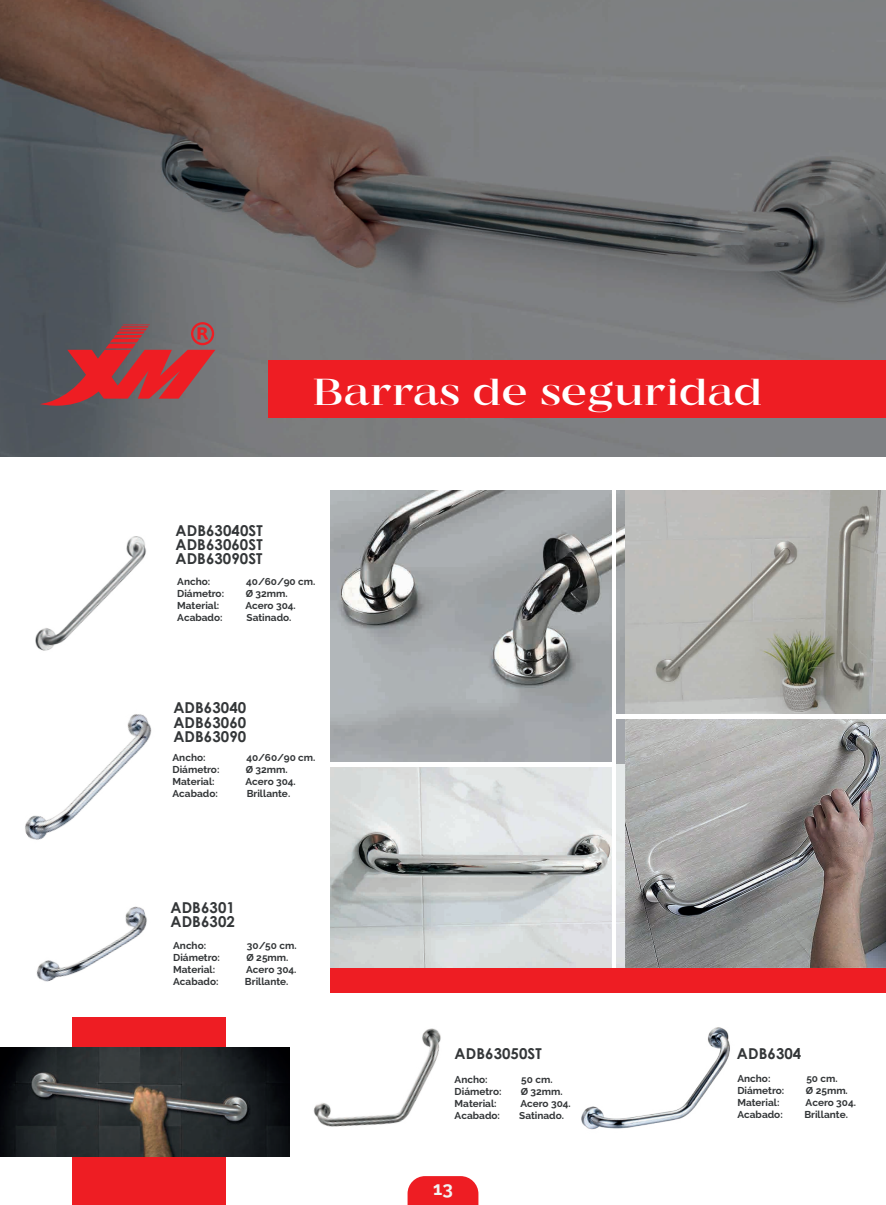
<style>
.page{position:relative;width:886px;height:1205px;background:#fff}
.page>*{position:absolute;margin:0;border:0;box-sizing:border-box;transform-origin:0 0}
.t1{font:300 37.5px "MADE Coachella";color:#fff;scale:1.12 1}
.t2{font:700 18.75px "Raleway";color:#f2f3f4}
.t3{font:700 15px "Century Gothic";letter-spacing:.005em;color:#333638}
.t4{font:700 10px "Raleway";color:#333638}
</style>
<div class="page">
<img style="left:36px;top:906px;width:111px;height:76px">
<img style="left:25px;top:714px;width:127px;height:126px">
<img style="left:581px;top:1027px;width:149px;height:103px">
<img style="left:289px;top:1028px;width:152px;height:120px">
<img style="left:35px;top:536px;width:111px;height:115px">
<div style="left:330px;top:935px;width:556px;height:58px;background:#ee1d23"></div>
<div style="left:72px;top:1018px;width:154px;height:187px;background:#ee1d23"></div>
<img style="left:330px;top:490px;width:295px;height:275px">
<img style="left:330px;top:765px;width:295px;height:203px">
<img style="left:625px;top:719px;width:261px;height:249px">
<img style="left:625px;top:490px;width:261px;height:224px">
<hr style="left:612px;top:490px;width:3px;height:478px;background:#fff">
<div style="left:317px;top:762px;width:296px;height:5px;background:#fff"></div>
<hr style="left:615px;top:714px;width:271px;height:4px;background:#fff">
<img style="left:0;top:1047px;width:289px;height:109px">
<svg style="left:0;top:0;width:886px;height:457px;background:#706e6f"></svg>
<div style="left:268px;top:360px;width:618px;height:58px;background:#ee1d23"></div>
<svg style="left:40px;top:322px;width:175px;height:89px;background:#94484e"></svg>
<svg style="left:407px;top:1176px;width:71px;height:29px;background:#ef2d33"></svg>
<h3 class="t3" style="left:176px;top:519px;width:89px">ADB63040ST</h3>
<h3 class="t3" style="left:176px;top:533px;width:89px">ADB63060ST</h3>
<h3 class="t3" style="left:175px;top:547px;width:89px">ADB63090ST</h3>
<h1 class="t1" style="left:312px;top:370px;width:404px">Barras de seguridad</h1>
<p class="t4" style="left:177px;top:575px;width:35px">Ancho:</p>
<p class="t4" style="left:246px;top:575px;width:71px">40/60/90 cm.</p>
<p class="t4" style="left:177px;top:587px;width:48px">Diámetro:</p>
<p class="t4" style="left:246px;top:587px;width:44px">Ø 32mm.</p>
<p class="t4" style="left:177px;top:599px;width:44px">Material:</p>
<p class="t4" style="left:245px;top:599px;width:52px">Acero 304.</p>
<p class="t4" style="left:177px;top:612px;width:47px">Acabado:</p>
<p class="t4" style="left:247px;top:612px;width:46px">Satinado.</p>
<h3 class="t3" style="left:173px;top:696px;width:74px">ADB63040</h3>
<h3 class="t3" style="left:173px;top:711px;width:74px">ADB63060</h3>
<h3 class="t3" style="left:173px;top:725px;width:74px">ADB63090</h3>
<p class="t4" style="left:173px;top:752px;width:35px">Ancho:</p>
<p class="t4" style="left:246px;top:752px;width:71px">40/60/90 cm.</p>
<p class="t4" style="left:173px;top:764px;width:48px">Diámetro:</p>
<p class="t4" style="left:246px;top:764px;width:44px">Ø 32mm.</p>
<p class="t4" style="left:173px;top:776px;width:44px">Material:</p>
<p class="t4" style="left:245px;top:776px;width:52px">Acero 304.</p>
<p class="t4" style="left:173px;top:788px;width:47px">Acabado:</p>
<p class="t4" style="left:247px;top:788px;width:45px">Brillante.</p>
<h3 class="t3" style="left:171px;top:896px;width:66px">ADB6301</h3>
<p class="t4" style="left:173px;top:940px;width:35px">Ancho:</p>
<p class="t4" style="left:247px;top:940px;width:51px">30/50 cm.</p>
<p class="t4" style="left:173px;top:952px;width:48px">Diámetro:</p>
<p class="t4" style="left:246px;top:952px;width:44px">Ø 25mm.</p>
<p class="t4" style="left:173px;top:964px;width:44px">Material:</p>
<p class="t4" style="left:246px;top:964px;width:52px">Acero 304.</p>
<p class="t4" style="left:173px;top:976px;width:47px">Acabado:</p>
<p class="t4" style="left:245px;top:976px;width:45px">Brillante.</p>
<h3 class="t3" style="left:171px;top:910px;width:66px">ADB6302</h3>
<h3 class="t3" style="left:455px;top:1042px;width:89px">ADB63050ST</h3>
<p class="t4" style="left:455px;top:1073px;width:35px">Ancho:</p>
<p class="t4" style="left:521px;top:1073px;width:33px">50 cm.</p>
<p class="t4" style="left:455px;top:1085px;width:48px">Diámetro:</p>
<p class="t4" style="left:521px;top:1085px;width:44px">Ø 32mm.</p>
<p class="t4" style="left:455px;top:1097px;width:44px">Material:</p>
<p class="t4" style="left:520px;top:1097px;width:52px">Acero 304.</p>
<p class="t4" style="left:455px;top:1109px;width:47px">Acabado:</p>
<p class="t4" style="left:519px;top:1109px;width:46px">Satinado.</p>
<h2 class="t2" style="left:433px;top:1177px;width:21px">13</h2>
<h3 class="t3" style="left:737px;top:1042px;width:66px">ADB6304</h3>
<p class="t4" style="left:737px;top:1073px;width:35px">Ancho:</p>
<p class="t4" style="left:806px;top:1073px;width:33px">50 cm.</p>
<p class="t4" style="left:737px;top:1085px;width:48px">Diámetro:</p>
<p class="t4" style="left:806px;top:1085px;width:44px">Ø 25mm.</p>
<p class="t4" style="left:737px;top:1097px;width:44px">Material:</p>
<p class="t4" style="left:805px;top:1097px;width:52px">Acero 304.</p>
<p class="t4" style="left:737px;top:1109px;width:47px">Acabado:</p>
<p class="t4" style="left:804px;top:1109px;width:45px">Brillante.</p>
</div>
